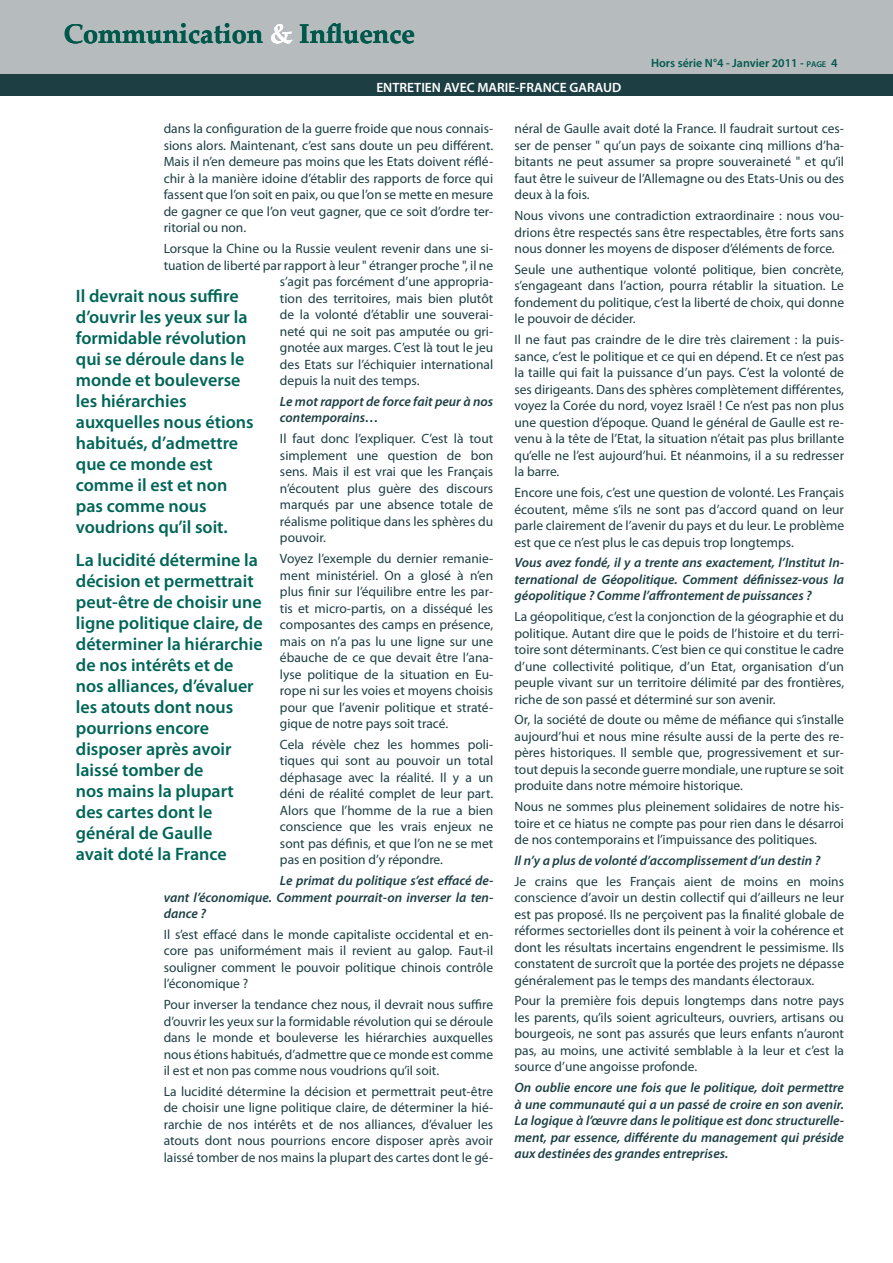
<style>
.page{position:relative;width:893px;height:1263px;background:#fff}
.page>*{position:absolute;margin:0;border:0;box-sizing:border-box;transform-origin:0 0}
.t1{font:700 27px "Palatino Linotype";color:#00584c}
.texte_exergue{font:600 18px/21px "Myriad Pro";color:#006558}
.Style_de_paragraphe{font:13.5px/16.5px "Myriad Pro";color:#1d3f44;text-align:justify}
.Style_de_paragraphe-2{font:italic 600 13.5px/16.5px "Myriad Pro";color:#1d3f44;text-align:justify}
.t2{font:600 13.5px "Myriad Pro";color:#fff}
.t3{font:600 12px "Myriad Pro";color:#00584c}
.s1{color:#fff}
.s2{font-size:8.4px}
</style>
<div class="page">
<div style="left:0;top:0;width:893px;height:74px;background:#b6bcbe"></div>
<div style="left:0;top:75px;width:893px;height:21px;background:#1d3f44"></div>
<p class="t1" style="left:64px;top:14px;width:353px">Communication <span class="s1">&amp;</span> Influence</p>
<p class="t2" style="left:376px;top:78px;width:246px">ENTRETIEN AVEC MARIE-FRANCE GARAUD</p>
<p class="t3" style="left:651px;top:55px;width:188px">Hors série N°4 - Janvier 2011 - <span class="s2">page</span> 4</p>
<p class="Style_de_paragraphe" style="left:164px;top:120px;width:331px">dans la configuration de la guerre froide que nous connais&shy;sions alors. Maintenant, c’est sans doute un peu différent.<br>Mais il n’en demeure pas moins que les Etats doivent réflé&shy;chir à la manière idoine d’établir des rapports de force qui fassent que l’on soit en paix, ou que l’on se mette en mesure de gagner ce que l’on veut gagner, que ce soit d’ordre ter&shy;ritorial ou non.</p>
<p class="Style_de_paragraphe" style="left:164px;top:240px;width:331px">Lorsque la Chine ou la Russie veulent revenir dans une si-</p>
<p class="Style_de_paragraphe" style="left:164px;top:257px;width:331px">tuation de liberté par rapport à leur " étranger proche ", il ne</p>
<p class="Style_de_paragraphe" style="left:280px;top:273px;width:215px">s’agit pas forcément d’une appropria-</p>
<p class="Style_de_paragraphe" style="left:280px;top:290px;width:215px">tion des territoires, mais bien plutôt</p>
<p class="Style_de_paragraphe" style="left:280px;top:306px;width:215px">de la volonté d’établir une souverai-</p>
<p class="Style_de_paragraphe" style="left:280px;top:323px;width:215px">neté qui ne soit pas amputée ou gri-</p>
<p class="Style_de_paragraphe" style="left:280px;top:339px;width:215px">gnotée aux marges. C’est là tout le jeu</p>
<p class="Style_de_paragraphe" style="left:280px;top:356px;width:215px">des Etats sur l’échiquier international</p>
<p class="Style_de_paragraphe" style="left:280px;top:372px;width:141px">depuis la nuit des temps.</p>
<p class="Style_de_paragraphe-2" style="left:280px;top:393px;width:215px">Le mot rapport de force fait peur à nos contemporains…</p>
<p class="Style_de_paragraphe" style="left:280px;top:430px;width:215px">Il faut donc l’expliquer. C’est là tout simplement une question de bon sens. Mais il est vrai que les Français n’écoutent plus guère des discours marqués par une absence totale de réalisme politique dans les sphères du pouvoir.</p>
<p class="Style_de_paragraphe" style="left:280px;top:550px;width:215px">Voyez l’exemple du dernier remanie&shy;ment ministériel. On a glosé à n’en plus finir sur l’équilibre entre les par&shy;tis et micro-partis, on a disséqué les composantes des camps en présence, mais on n’a pas lu une ligne sur une ébauche de ce que devait être l’ana&shy;lyse politique de la situation en Eu&shy;rope ni sur les voies et moyens choisis pour que l’avenir politique et straté&shy;gique de notre pays soit tracé.</p>
<p class="Style_de_paragraphe" style="left:280px;top:736px;width:215px">Cela révèle chez les hommes poli&shy;tiques qui sont au pouvoir un total déphasage avec la réalité. Il y a un déni de réalité complet de leur part.<br>Alors que l’homme de la rue a bien conscience que les vrais enjeux ne sont pas définis, et que l’on ne se met pas en position d’y répondre.</p>
<p class="Style_de_paragraphe-2" style="left:164px;top:872px;width:331px;text-indent:116px">Le primat du politique s’est effacé de&shy;vant l’économique. Comment pourrait-on inverser la ten&shy;dance ?</p>
<p class="Style_de_paragraphe" style="left:164px;top:926px;width:331px">Il s’est effacé dans le monde capitaliste occidental et en&shy;core pas uniformément mais il revient au galop. Faut-il souligner comment le pouvoir politique chinois contrôle l’économique ?</p>
<p class="Style_de_paragraphe" style="left:164px;top:996px;width:331px">Pour inverser la tendance chez nous, il devrait nous suffire d’ouvrir les yeux sur la formidable révolution qui se déroule dans le monde et bouleverse les hiérarchies auxquelles nous étions habitués, d’admettre que ce monde est comme il est et non pas comme nous voudrions qu’il soit.</p>
<p class="Style_de_paragraphe" style="left:164px;top:1083px;width:331px">La lucidité détermine la décision et permettrait peut-être de choisir une ligne politique claire, de déterminer la hié&shy;rarchie de nos intérêts et de nos alliances, d’évaluer les atouts dont nous pourrions encore disposer après avoir laissé tomber de nos mains la plupart des cartes dont le gé-</p>
<p class="texte_exergue" style="left:76px;top:285px;width:179px">Il devrait nous suffire d’ouvrir les yeux sur la formidable révolution qui se déroule dans le monde et bouleverse les hiérarchies auxquelles nous étions habitués, d’admettre que ce monde est comme il est et non pas comme nous voudrions qu’il soit.</p>
<p class="texte_exergue" style="left:76px;top:549px;width:188px">La lucidité détermine la décision et permettrait peut-être de choisir une ligne politique claire, de déterminer la hiérarchie de nos intérêts et de nos alliances, d’évaluer les atouts dont nous pourrions encore disposer après avoir laissé tomber de<br>nos mains la plupart des cartes dont le général de Gaulle<br>avait doté la France</p>
<p class="Style_de_paragraphe" style="left:514px;top:120px;width:331px">néral de Gaulle avait doté la France. Il faudrait surtout ces&shy;ser de penser " qu’un pays de soixante cinq millions d’ha&shy;bitants ne peut assumer sa propre souveraineté " et qu’il faut être le suiveur de l’Allemagne ou des Etats-Unis ou des deux à la fois.</p>
<p class="Style_de_paragraphe" style="left:514px;top:207px;width:331px">Nous vivons une contradiction extraordinaire : nous vou&shy;drions être respectés sans être respectables, être forts sans nous donner les moyens de disposer d’éléments de force.</p>
<p class="Style_de_paragraphe" style="left:514px;top:261px;width:331px">Seule une authentique volonté politique, bien concrète, s’engageant dans l’action, pourra rétablir la situation. Le fondement du politique, c’est la liberté de choix, qui donne le pouvoir de décider.</p>
<p class="Style_de_paragraphe" style="left:514px;top:331px;width:331px">Il ne faut pas craindre de le dire très clairement : la puis&shy;sance, c’est le politique et ce qui en dépend. Et ce n’est pas la taille qui fait la puissance d’un pays. C’est la volonté de ses dirigeants. Dans des sphères complètement différentes, voyez la Corée du nord, voyez Israël ! Ce n’est pas non plus une question d’époque. Quand le général de Gaulle est re&shy;venu à la tête de l’Etat, la situation n’était pas plus brillante qu’elle ne l’est aujourd’hui. Et néanmoins, il a su redresser la barre.</p>
<p class="Style_de_paragraphe" style="left:514px;top:484px;width:331px">Encore une fois, c’est une question de volonté. Les Français écoutent, même s’ils ne sont pas d’accord quand on leur parle clairement de l’avenir du pays et du leur. Le problème est que ce n’est plus le cas depuis trop longtemps.</p>
<p class="Style_de_paragraphe-2" style="left:514px;top:554px;width:331px">Vous avez fondé, il y a trente ans exactement, l’Institut In&shy;ternational de Géopolitique. Comment définissez-vous la géopolitique ? Comme l’affrontement de puissances ?</p>
<p class="Style_de_paragraphe" style="left:514px;top:608px;width:331px">La géopolitique, c’est la conjonction de la géographie et du politique. Autant dire que le poids de l’histoire et du terri&shy;toire sont déterminants. C’est bien ce qui constitue le cadre d’une collectivité politique, d’un Etat, organisation d’un peuple vivant sur un territoire délimité par des frontières, riche de son passé et déterminé sur son avenir.</p>
<p class="Style_de_paragraphe" style="left:514px;top:711px;width:331px">Or, la société de doute ou même de méfiance qui s’installe aujourd’hui et nous mine résulte aussi de la perte des re&shy;pères historiques. Il semble que, progressivement et sur&shy;tout depuis la seconde guerre mondiale, une rupture se soit produite dans notre mémoire historique.</p>
<p class="Style_de_paragraphe" style="left:514px;top:798px;width:331px">Nous ne sommes plus pleinement solidaires de notre his&shy;toire et ce hiatus ne compte pas pour rien dans le désarroi de nos contemporains et l’impuissance des politiques.</p>
<p class="Style_de_paragraphe-2" style="left:514px;top:852px;width:307px">Il n’y a plus de volonté d’accomplissement d’un destin ?</p>
<p class="Style_de_paragraphe" style="left:514px;top:872px;width:331px">Je crains que les Français aient de moins en moins conscience d’avoir un destin collectif qui d’ailleurs ne leur est pas proposé. Ils ne perçoivent pas la finalité globale de réformes sectorielles dont ils peinent à voir la cohérence et dont les résultats incertains engendrent le pessimisme. Ils constatent de surcroît que la portée des projets ne dépasse généralement pas le temps des mandants électoraux.</p>
<p class="Style_de_paragraphe" style="left:514px;top:992px;width:331px">Pour la première fois depuis longtemps dans notre pays les parents, qu’ils soient agriculteurs, ouvriers, artisans ou bourgeois, ne sont pas assurés que leurs enfants n’auront pas, au moins, une activité semblable à la leur et c’est la source d’une angoisse profonde.</p>
<p class="Style_de_paragraphe-2" style="left:514px;top:1079px;width:331px">On oublie encore une fois que le politique, doit permettre à une communauté qui a un passé de croire en son avenir.<br>La logique à l’œuvre dans le politique est donc structurelle&shy;ment, par essence, différente du management qui préside aux destinées des grandes entreprises.</p>
</div>
